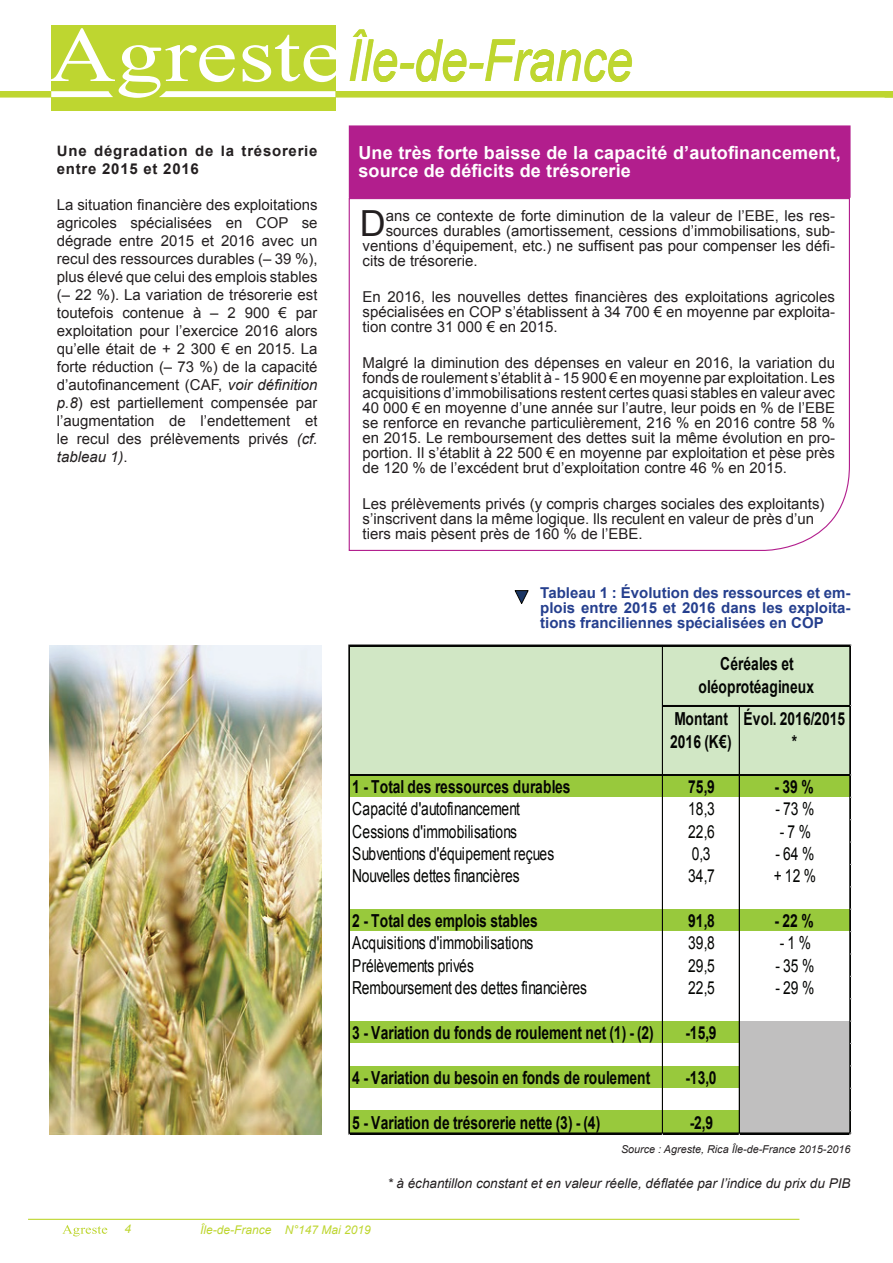
<style>
.page{position:relative;width:893px;height:1263px;background:#fff}
.page>*{position:absolute;margin:0;border:0;box-sizing:border-box;transform-origin:0 0}
.t1{font:italic 57.6px "Arial";color:#bed630;scale:.83 1}
.t2{font:36px "Arial";color:#231f20}
.t3{font:700 18px/18px "Arial";letter-spacing:.01em;color:#fff}
.t4{font:700 17.85px/23.5px "Arial";letter-spacing:.005em;color:#040503;text-align:center;scale:.77 1}
.t5{font:17.85px "Arial";letter-spacing:.005em;color:#040503;scale:.77 1}
.t6{font:15px/18px "Arial";color:#231f20;text-align:justify}
.t7{font:700 15px/15px "Arial";color:#253f8e;text-align:justify}
.t8{font:700 15px/18px "Arial";letter-spacing:.05em;color:#231f20}
.t9{font:italic 13.5px "Arial";color:#231f20}
.t10{font:italic 12px "Arial";color:#bed630}
.t11{font:italic 10.8px "Arial";color:#231f20}
.s1{font-style:italic}
</style>
<div class="page">
<svg style="left:62px;top:1225px;width:45px;height:11px"></svg>
<hr style="left:28px;top:1219px;width:771px;height:1px;background:#bed630">
<div style="left:51px;top:26px;width:285px;height:85px;background:#bed630"></div>
<div style="left:336px;top:91px;width:557px;height:6px;background:#bed630"></div>
<svg style="left:49px;top:28px;width:290px;height:70px"></svg>
<div style="left:0;top:91px;width:51px;height:6px;background:#bed630"></div>
<svg style="left:515px;top:590px;width:13px;height:14px"></svg>
<div style="left:349px;top:126px;width:501px;height:71px;background:#b21e8d"></div>
<div style="left:349px;top:125px;width:501px;height:73px;border:1px solid #b21e8d"></div>
<svg style="left:348px;top:197px;width:502px;height:354px"></svg>
<img style="left:50px;top:645px;width:272px;height:489px">
<div style="left:350px;top:646px;width:500px;height:130px;background:#d1e7c5"></div>
<div style="left:350px;top:775px;width:500px;height:23px;background:#98c93c"></div>
<div style="left:350px;top:797px;width:313px;height:113px;background:#fff"></div>
<div style="left:662px;top:797px;width:188px;height:113px;background:#fff"></div>
<div style="left:350px;top:909px;width:500px;height:24px;background:#98c93c"></div>
<div style="left:350px;top:931px;width:313px;height:91px;background:#fff"></div>
<div style="left:662px;top:931px;width:188px;height:91px;background:#fff"></div>
<div style="left:350px;top:1021px;width:390px;height:23px;background:#98c93c"></div>
<div style="left:739px;top:1021px;width:111px;height:23px;background:#c0bfbf"></div>
<div style="left:350px;top:1043px;width:313px;height:24px;background:#fff"></div>
<div style="left:662px;top:1043px;width:78px;height:24px;background:#fff"></div>
<div style="left:739px;top:1043px;width:111px;height:24px;background:#c0bfbf"></div>
<div style="left:350px;top:1066px;width:390px;height:23px;background:#98c93c"></div>
<div style="left:739px;top:1066px;width:111px;height:23px;background:#c0bfbf"></div>
<div style="left:350px;top:1088px;width:313px;height:24px;background:#fff"></div>
<div style="left:662px;top:1088px;width:78px;height:24px;background:#fff"></div>
<div style="left:739px;top:1088px;width:111px;height:24px;background:#c0bfbf"></div>
<div style="left:350px;top:1111px;width:390px;height:23px;background:#98c93c"></div>
<div style="left:739px;top:1111px;width:111px;height:23px;background:#c0bfbf"></div>
<hr style="left:350px;top:645px;width:500px;height:1px;background:#040503">
<hr style="left:663px;top:705px;width:187px;height:2px;background:#040503">
<hr style="left:350px;top:775px;width:500px;height:1px;background:#040503">
<hr style="left:349px;top:645px;width:1px;height:489px;background:#040503">
<hr style="left:662px;top:646px;width:1px;height:488px;background:#040503">
<hr style="left:739px;top:707px;width:1px;height:427px;background:#040503">
<hr style="left:350px;top:1133px;width:500px;height:1px;background:#040503">
<hr style="left:849px;top:646px;width:1px;height:488px;background:#040503">
<hr style="left:850px;top:646px;width:1px;height:488px;background:#040503">
<p class="t8" style="left:57px;top:143px;width:262px">Une dégradation de la trésorerie entre 2015 et 2016</p>
<p class="t6" style="left:57px;top:196px;width:262px">La situation financière des exploitations agricoles spécialisées en COP se dégrade entre 2015 et 2016 avec un recul des ressources durables (– 39 %), plus élevé que celui des emplois stables (– 22 %). La variation de trésorerie est toutefois contenue à – 2 900 € par exploitation pour l’exercice 2016 alors qu’elle était de + 2 300 € en 2015. La forte réduction (– 73 %) de la capacité d’autofinancement (CAF, <span class="s1">voir définition p.8</span>) est partiellement compensée par l’augmentation de l’endettement et le recul des prélèvements privés <span class="s1">(cf. tableau 1)</span>.</p>
<h1 class="t1" style="left:347px;top:24px;width:345px">Île-de-France</h1>
<p class="t3" style="left:358px;top:144px;width:484px">Une très forte baisse de la capacité d’autofinancement, source de déficits de trésorerie</p>
<h2 class="t2" style="left:360px;top:199px;width:27px">D</h2>
<p class="t6" style="left:386px;top:206px;width:451px">ans ce contexte de forte diminution de la valeur de l’EBE, les res-</p>
<p class="t6" style="left:386px;top:221px;width:451px">sources durables (amortissement, cessions d’immobilisations, sub-</p>
<p class="t6" style="left:363px;top:236px;width:474px">ventions d’équipement, etc.) ne suffisent pas pour compenser les défi-</p>
<p class="t6" style="left:363px;top:251px;width:117px">cits de trésorerie.</p>
<p class="t6" style="left:363px;top:289px;width:474px;line-height:15px">En 2016, les nouvelles dettes financières des exploitations agricoles spécialisées en COP s’établissent à 34 700 € en moyenne par exploita&shy;tion contre 31 000 € en 2015.</p>
<p class="t6" style="left:363px;top:355px;width:474px;line-height:15px">Malgré la diminution des dépenses en valeur en 2016, la variation du fonds de roulement s’établit à - 15 900 € en moyenne par exploitation. Les acquisitions d’immobilisations restent certes quasi stables en valeur avec 40 000 € en moyenne d’une année sur l’autre, leur poids en % de l’EBE se renforce en revanche particulièrement, 216 % en 2016 contre 58 % en 2015. Le remboursement des dettes suit la même évolution en pro&shy;portion. Il s’établit à 22 500 € en moyenne par exploitation et pèse près de 120 % de l’excédent brut d’exploitation contre 46 % en 2015.</p>
<p class="t6" style="left:363px;top:497px;width:463px;line-height:15px;text-align:left">Les prélèvements privés (y compris charges sociales des exploitants) s’inscrivent dans la même logique. Ils reculent en valeur de près d’un tiers mais pèsent près de 160 % de l’EBE.</p>
<p class="t7" style="left:540px;top:585px;width:312px">Tableau 1 : évolution des ressources et em&shy;plois entre 2015 et 2016 dans les exploita&shy;tions franciliennes spécialisées en COP</p>
<p class="t4" style="left:699px;top:652px;width:152px">Céréales et oléoprotéagineux</p>
<p class="t4" style="left:670px;top:707px;width:81px;text-align:left">Montant<br>2016 (K€)</p>
<p class="t4" style="left:743px;top:707px;width:134px">Évol. 2016/2015 *</p>
<p class="t4" style="left:352px;top:775px;width:285px">1 - Total des ressources durables</p>
<p class="t4" style="left:688px;top:775px;width:36px">75,9</p>
<p class="t4" style="left:775px;top:775px;width:52px">- 39 %</p>
<p class="t5" style="left:352px;top:797px;width:219px">Capacité d'autofinancement</p>
<p class="t5" style="left:688px;top:797px;width:36px">18,3</p>
<p class="t5" style="left:775px;top:797px;width:52px">- 73 %</p>
<p class="t5" style="left:352px;top:820px;width:216px">Cessions d'immobilisations</p>
<p class="t5" style="left:688px;top:820px;width:36px">22,6</p>
<p class="t5" style="left:780px;top:820px;width:42px">- 7 %</p>
<p class="t5" style="left:352px;top:842px;width:264px">Subventions d'équipement reçues</p>
<p class="t5" style="left:692px;top:842px;width:26px">0,3</p>
<p class="t5" style="left:775px;top:842px;width:52px">- 64 %</p>
<p class="t5" style="left:352px;top:864px;width:219px">Nouvelles dettes financières</p>
<p class="t5" style="left:688px;top:864px;width:36px">34,7</p>
<p class="t5" style="left:774px;top:864px;width:57px">+ 12 %</p>
<p class="t4" style="left:352px;top:909px;width:242px">2 - Total des emplois stables</p>
<p class="t4" style="left:688px;top:909px;width:36px">91,8</p>
<p class="t4" style="left:775px;top:909px;width:52px">- 22 %</p>
<p class="t5" style="left:352px;top:931px;width:237px">Acquisitions d'immobilisations</p>
<p class="t5" style="left:688px;top:931px;width:36px">39,8</p>
<p class="t5" style="left:780px;top:931px;width:42px">- 1 %</p>
<p class="t5" style="left:352px;top:954px;width:160px">Prélèvements privés</p>
<p class="t5" style="left:688px;top:954px;width:36px">29,5</p>
<p class="t5" style="left:775px;top:954px;width:52px">- 35 %</p>
<p class="t5" style="left:352px;top:976px;width:306px">Remboursement des dettes financières</p>
<p class="t5" style="left:688px;top:976px;width:36px">22,5</p>
<p class="t5" style="left:775px;top:976px;width:52px">- 29 %</p>
<p class="t4" style="left:352px;top:1021px;width:393px">3 - Variation du fonds de roulement net (1) - (2)</p>
<p class="t4" style="left:686px;top:1021px;width:42px">-15,9</p>
<p class="t4" style="left:352px;top:1066px;width:389px">4 - Variation du besoin en fonds de roulement</p>
<p class="t4" style="left:686px;top:1066px;width:42px">-13,0</p>
<p class="t4" style="left:352px;top:1111px;width:324px">5 - Variation de trésorerie nette (3) - (4)</p>
<p class="t4" style="left:690px;top:1111px;width:32px">-2,9</p>
<p class="t11" style="left:621px;top:1142px;width:231px">Source : Agreste, Rica Île-de-France 2015-2016</p>
<p class="t9" style="left:387px;top:1175px;width:464px">* à échantillon constant et en valeur réelle, déflatée par l’indice du prix du PIB</p>
<p class="t10" style="left:124px;top:1221px;width:8px">4</p>
<p class="t10" style="left:200px;top:1222px;width:172px">Île-de-France N°147 Mai 2019</p>
</div>
